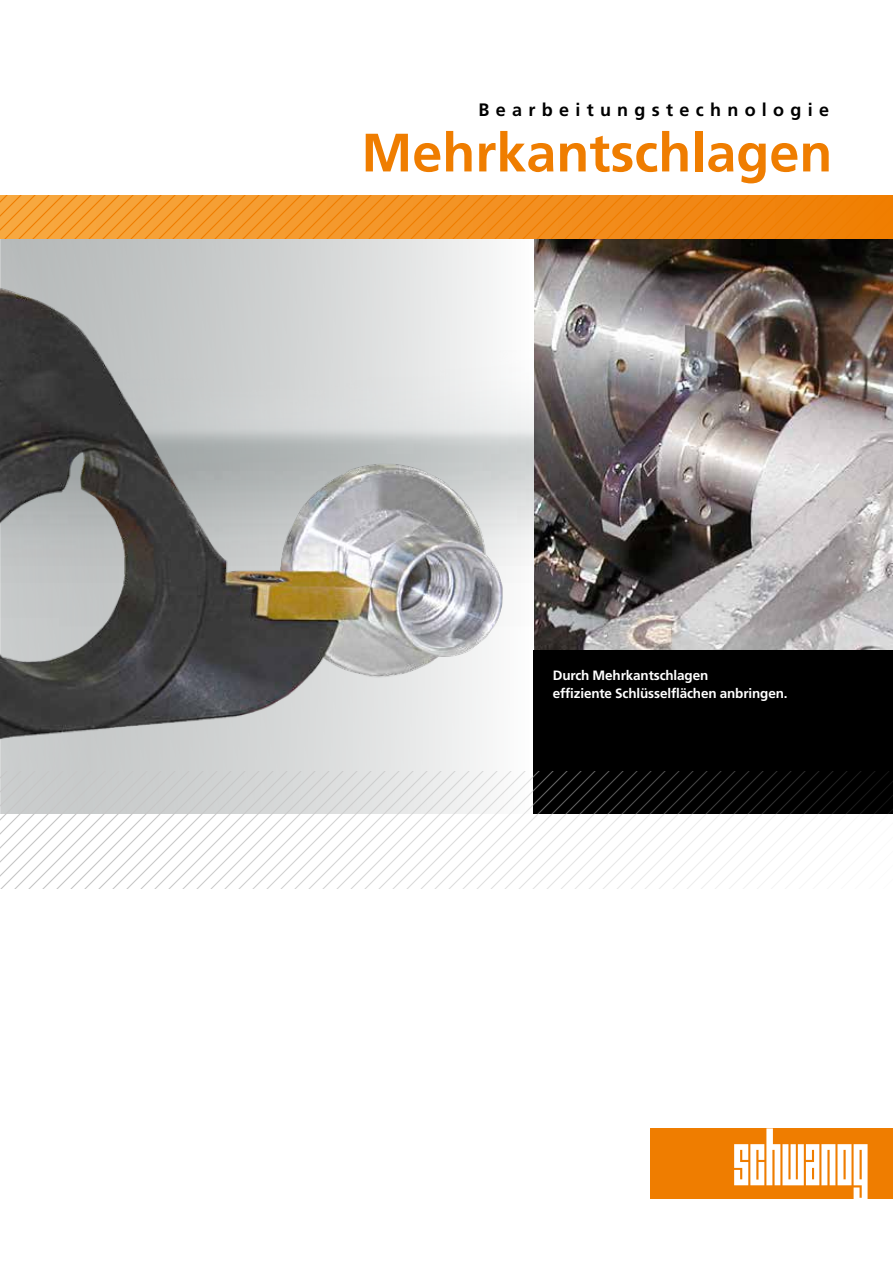
<style>
.page{position:relative;width:893px;height:1263px;background:#fff}
.page>*{position:absolute;margin:0;border:0;box-sizing:border-box;transform-origin:0 0}
.t1{font:700 54px "Frutiger";color:#ef7d00}
.t2{font:700 18px "Frutiger";letter-spacing:.35em;color:#000}
.t3{font:700 13.5px/18px "Frutiger";letter-spacing:-.01em;color:#fff}
</style>
<div class="page">
<img style="left:534px;top:238px;width:359px;height:413px">
<svg style="left:0;top:238px;width:534px;height:576px;background:#d1d2d0"></svg>
<div style="left:651px;top:1128px;width:242px;height:71px;background:#ef7d00"></div>
<svg style="left:734px;top:1128px;width:133px;height:71px"></svg>
<img style="left:517px;top:309px;width:17px;height:401px">
<img style="left:0;top:286px;width:517px;height:486px">
<div style="left:534px;top:651px;width:359px;height:163px;background:#000"></div>
<svg style="left:196px;top:772px;width:14px;height:117px"></svg>
<svg style="left:210px;top:772px;width:14px;height:117px"></svg>
<svg style="left:224px;top:772px;width:14px;height:117px"></svg>
<svg style="left:238px;top:772px;width:14px;height:117px"></svg>
<svg style="left:252px;top:772px;width:14px;height:117px"></svg>
<svg style="left:266px;top:772px;width:14px;height:117px"></svg>
<svg style="left:280px;top:772px;width:14px;height:117px"></svg>
<svg style="left:294px;top:772px;width:14px;height:117px"></svg>
<svg style="left:308px;top:772px;width:14px;height:117px"></svg>
<svg style="left:322px;top:772px;width:14px;height:117px"></svg>
<svg style="left:336px;top:772px;width:14px;height:117px"></svg>
<svg style="left:350px;top:772px;width:14px;height:117px"></svg>
<svg style="left:364px;top:772px;width:14px;height:117px"></svg>
<svg style="left:378px;top:772px;width:14px;height:117px"></svg>
<svg style="left:392px;top:772px;width:14px;height:117px"></svg>
<svg style="left:406px;top:772px;width:14px;height:117px"></svg>
<svg style="left:420px;top:772px;width:14px;height:117px"></svg>
<svg style="left:434px;top:772px;width:14px;height:117px"></svg>
<svg style="left:448px;top:772px;width:14px;height:117px"></svg>
<svg style="left:462px;top:772px;width:14px;height:117px"></svg>
<svg style="left:476px;top:772px;width:14px;height:117px"></svg>
<svg style="left:490px;top:772px;width:14px;height:117px"></svg>
<svg style="left:504px;top:772px;width:14px;height:117px"></svg>
<svg style="left:518px;top:772px;width:375px;height:117px"></svg>
<svg style="left:0;top:196px;width:893px;height:42px;background:#f29020"></svg>
<h2 class="t2" style="left:479px;top:99px;width:352px">Bearbeitungstechnologie</h2>
<h1 class="t1" style="left:361px;top:121px;width:473px">Mehrkantschlagen</h1>
<p class="t3" style="left:553px;top:666px;width:236px">Durch Mehrkantschlagen<br>effiziente Schlüsselflächen anbringen.</p>
</div>
